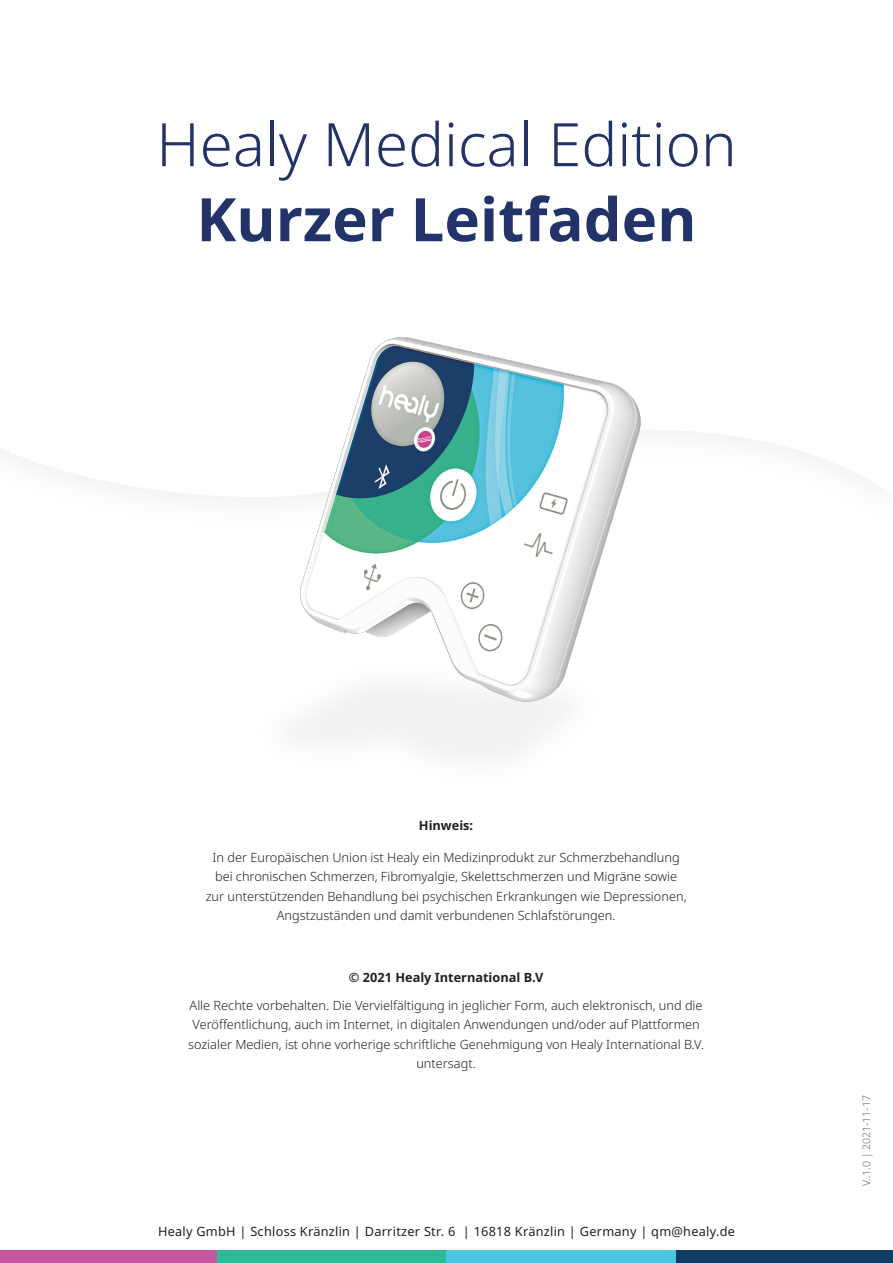
<style>
.page{position:relative;width:893px;height:1263px;background:#fff}
.page>*{position:absolute;margin:0;border:0;box-sizing:border-box;transform-origin:0 0}
.t1{font:300 60px "Noto Sans";color:#213369}
.t2{font:700 60px "Noto Sans";color:#213369}
.B_Fließtext{font:300 12.75px/19.5px "Noto Sans";color:#231f20;text-align:center}
.t3{font:12.75px "Noto Sans";letter-spacing:.02em;color:#231f20}
.B_Fließtext_bold{font:700 12.75px "Noto Sans";color:#231f20}
.B_Fließtext-2{font:700 12.75px "Noto Sans";color:#231f20}
.t4{font:300 10.5px "Noto Sans";color:#68686a}
</style>
<div class="page">
<div style="left:217px;top:1250px;width:229px;height:13px;background:#2dba95"></div>
<div style="left:446px;top:1250px;width:230px;height:13px;background:#4cc6e0"></div>
<div style="left:676px;top:1250px;width:217px;height:13px;background:#113b65"></div>
<div style="left:0;top:1250px;width:217px;height:13px;background:#c656a0"></div>
<img style="left:169px;top:337px;width:554px;height:420px">
<p class="t1" style="left:156px;top:102px;width:582px">Healy Medical Edition</p>
<p class="t2" style="left:196px;top:177px;width:502px">Kurzer Leitfaden</p>
<p class="B_Fließtext-2" style="left:419px;top:816px;width:56px">Hinweis:</p>
<p class="B_Fließtext" style="left:206px;top:848px;width:482px">In der Europäischen Union ist Healy ein Medizinprodukt zur Schmerzbehandlung bei chronischen Schmerzen, Fibromyalgie, Skelettschmerzen und Migräne sowie zur unterstützenden Behandlung bei psychischen Erkrankungen wie Depressionen, Angstzuständen und damit verbundenen Schlafstörungen.</p>
<p class="B_Fließtext_bold" style="left:349px;top:968px;width:196px">© 2021 Healy International B.V</p>
<p class="B_Fließtext" style="left:188px;top:996px;width:518px">Alle Rechte vorbehalten. Die Vervielfältigung in jeglicher Form, auch elektronisch, und die Veröffentlichung, auch im Internet, in digitalen Anwendungen und/oder auf Plattformen sozialer Medien, ist ohne vorherige schriftliche Genehmigung von Healy International B.V. untersagt.</p>
<p class="t3" style="left:158px;top:1222px;width:578px">Healy GmbH | Schloss Kränzlin | Darritzer Str. 6 | 16818 Kränzlin | Germany | qm@healy.de</p>
<p class="t4" style="left:859px;top:1186px;width:93px;rotate:-90deg">V..1.0 | 2021-11-17</p>
</div>
